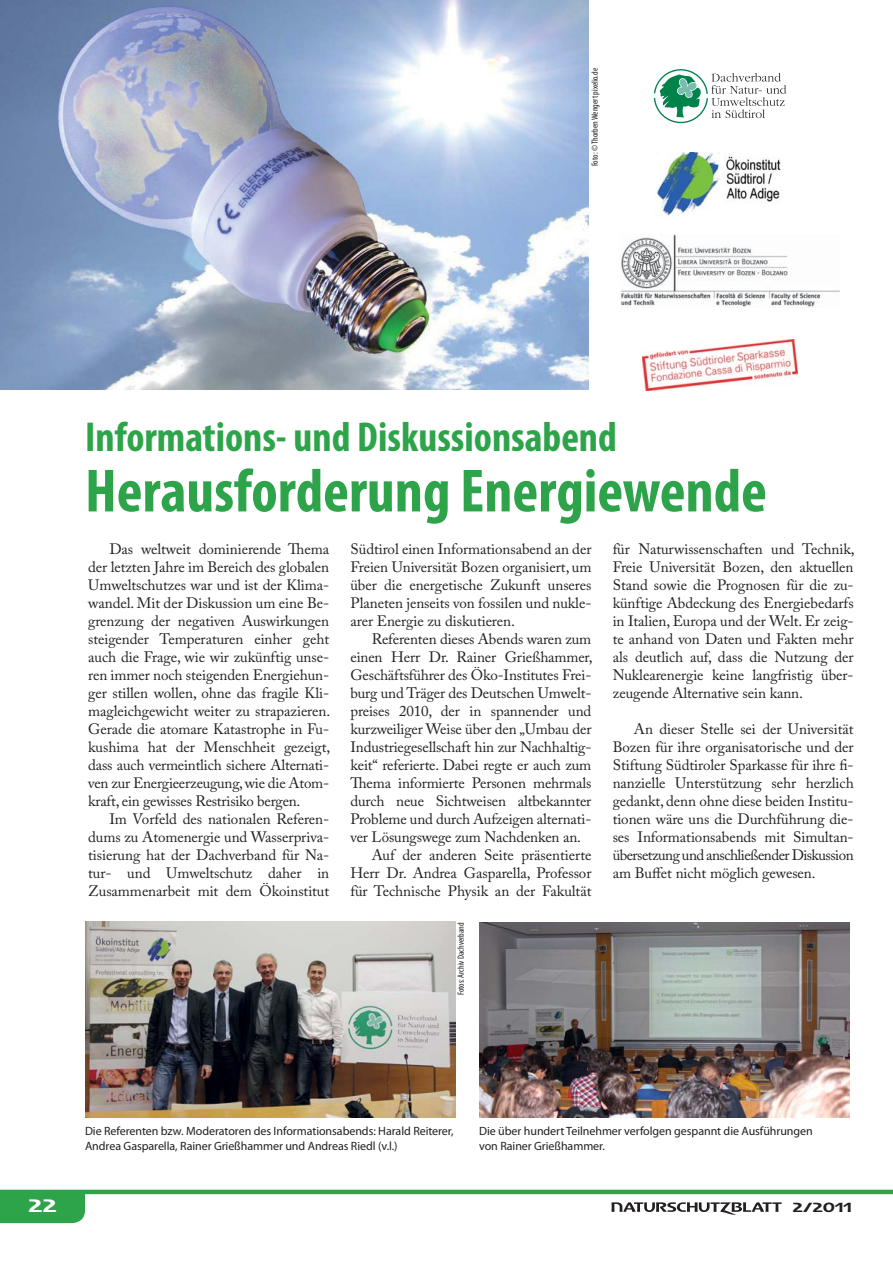
<style>
.page{position:relative;width:893px;height:1263px;background:#fff}
.page>*{position:absolute;margin:0;border:0;box-sizing:border-box;transform-origin:0 0}
.t1{font:700 condensed 61.5px "Myriad Pro";color:#2da44a}
.t2{font:700 condensed 42px "Myriad Pro";color:#2da44a}
.t3{font:18px "Logotypia Pro";color:#fff}
.t4{font:15px/18px "Adobe Caslon Pro";letter-spacing:-.01em;color:#231f20;text-align:justify}
.t5{font:13.2px "Logotypia Pro";color:#231f20}
.t6{font:12px/15px "Myriad Pro";letter-spacing:-.005em;color:#231f20}
.t7{font:condensed 9px "Myriad Pro";color:#231f20}
</style>
<div class="page">
<div style="left:0;top:1194px;width:85px;height:29px;background:#2da44a"></div>
<hr style="left:0;top:1190px;width:893px;height:4px;background:#2da44a">
<svg style="left:611px;top:1202px;width:171px;height:13px"></svg>
<img style="left:0;top:0;width:589px;height:389px">
<img style="left:85px;top:922px;width:371px;height:195px">
<img style="left:479px;top:922px;width:371px;height:195px">
<img style="left:621px;top:234px;width:218px;height:73px">
<img style="left:657px;top:152px;width:124px;height:64px">
<svg style="left:653px;top:69px;width:133px;height:55px"></svg>
<img style="left:643px;top:339px;width:154px;height:51px">
<p class="t7" style="left:591px;top:166px;width:100px;rotate:-90deg">Foto: © Thorben Wengert pixelio.de</p>
<h2 class="t2" style="left:85px;top:421px;width:533px">Informations- und Diskussionsabend</h2>
<h1 class="t1" style="left:85px;top:468px;width:683px">Herausforderung Energiewende</h1>
<p class="t4" style="left:88px;top:542px;width:243px;text-indent:21px">Das weltweit dominierende Thema der letzten Jahre im Bereich des globalen Umweltschutzes war und ist der Klima&shy;wandel. Mit der Diskussion um eine Be&shy;grenzung der negativen Auswirkungen steigender Temperaturen einher geht auch die Frage, wie wir zukünftig unse&shy;ren immer noch steigenden Energiehun&shy;ger stillen wollen, ohne das fragile Kli&shy;magleichgewicht weiter zu strapazieren.<br>Gerade die atomare Katastrophe in Fu&shy;kushima hat der Menschheit gezeigt, dass auch vermeintlich sichere Alternati&shy;ven zur Energieerzeugung, wie die Atom&shy;kraft, ein gewisses Restrisiko bergen.</p>
<p class="t4" style="left:88px;top:812px;width:243px;text-indent:21px">Im Vorfeld des nationalen Referen&shy;dums zu Atomenergie und Wasserpriva&shy;tisierung hat der Dachverband für Na&shy;tur- und Umweltschutz daher in Zusammenarbeit mit dem Ökoinstitut</p>
<p class="t4" style="left:350px;top:542px;width:243px">Südtirol einen Informationsabend an der Freien Universität Bozen organisiert, um über die energetische Zukunft unseres Planeten jenseits von fossilen und nukle&shy;arer Energie zu diskutieren.</p>
<p class="t4" style="left:372px;top:632px;width:221px">Referenten dieses Abends waren zum</p>
<p class="t4" style="left:350px;top:650px;width:244px">einen Herr Dr. Rainer Grießhammer,</p>
<p class="t4" style="left:350px;top:668px;width:242px">Geschäftsführer des Öko-Institutes Frei-</p>
<p class="t4" style="left:350px;top:686px;width:242px">burg und Träger des Deutschen Umwelt-</p>
<p class="t4" style="left:350px;top:704px;width:242px">preises 2010, der in spannender und</p>
<p class="t4" style="left:350px;top:722px;width:242px">kurzweiliger Weise über den „Umbau der</p>
<p class="t4" style="left:350px;top:740px;width:242px">Industriegesellschaft hin zur Nachhaltig-</p>
<p class="t4" style="left:350px;top:758px;width:242px">keit“ referierte. Dabei regte er auch zum</p>
<p class="t4" style="left:350px;top:776px;width:242px">Thema informierte Personen mehrmals</p>
<p class="t4" style="left:350px;top:794px;width:242px">durch neue Sichtweisen altbekannter</p>
<p class="t4" style="left:350px;top:812px;width:242px">Probleme und durch Aufzeigen alternati-</p>
<p class="t4" style="left:350px;top:830px;width:232px">ver Lösungswege zum Nachdenken an.</p>
<p class="t4" style="left:372px;top:848px;width:221px">Auf der anderen Seite präsentierte</p>
<p class="t4" style="left:350px;top:866px;width:242px">Herr Dr. Andrea Gasparella, Professor</p>
<p class="t4" style="left:350px;top:884px;width:243px">für Technische Physik an der Fakultät</p>
<p class="t7" style="left:457px;top:995px;width:74px;rotate:-90deg">Fotos: Archiv Dachverband</p>
<p class="t4" style="left:613px;top:542px;width:243px">für Naturwissenschaften und Technik, Freie Universität Bozen, den aktuellen Stand sowie die Prognosen für die zu&shy;künftige Abdeckung des Energiebedarfs in Italien, Europa und der Welt. Er zeig&shy;te anhand von Daten und Fakten mehr als deutlich auf, dass die Nutzung der Nuklearenergie keine langfristig über&shy;zeugende Alternative sein kann.</p>
<p class="t4" style="left:613px;top:722px;width:243px;text-indent:21px">An dieser Stelle sei der Universität Bozen für ihre organisatorische und der Stiftung Südtiroler Sparkasse für ihre fi&shy;nanzielle Unterstützung sehr herzlich gedankt, denn ohne diese beiden Institu&shy;tionen wäre uns die Durchführung die&shy;ses Informationsabends mit Simultan&shy;übersetzung und anschließender Diskussion am Buffet nicht möglich gewesen.</p>
<p class="t6" style="left:85px;top:1125px;width:370px">Die Referenten bzw. Moderatoren des Informationsabends: Harald Reiterer,<br>Andrea Gasparella, Rainer Grießhammer und Andreas Riedl (v.l.)</p>
<p class="t6" style="left:479px;top:1125px;width:335px">Die über hundert Teilnehmer verfolgen gespannt die Ausführungen von Rainer Grießhammer.</p>
<p class="t3" style="left:28px;top:1195px;width:30px">22</p>
<p class="t5" style="left:792px;top:1199px;width:61px">2/2011</p>
</div>
